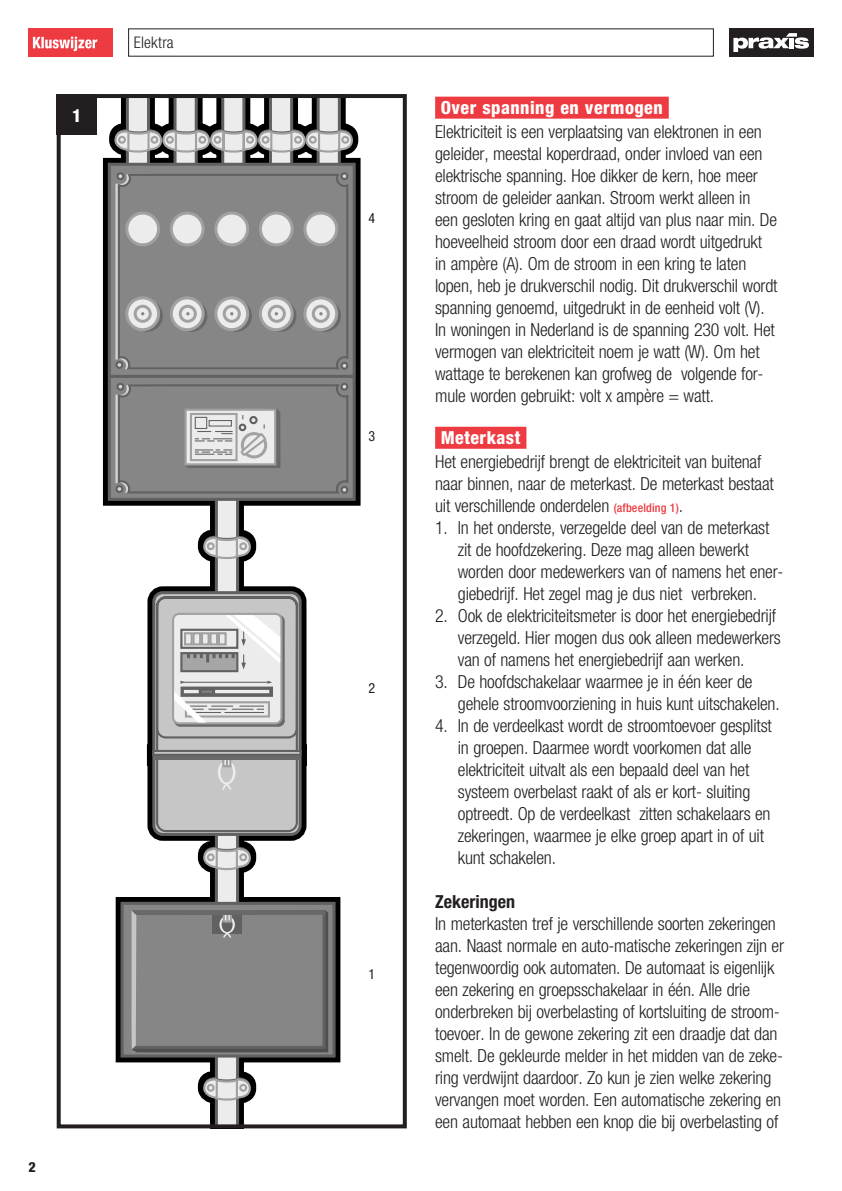
<style>
.page{position:relative;width:842px;height:1191px;background:#fff}
.page>*{position:absolute;margin:0;border:0;box-sizing:border-box;transform-origin:0 0}
.plat{font:300 condensed 18px/22px "Helvetica Neue LT";letter-spacing:-.01em;color:#231f20}
._00-tussenkop-01{font:800 condensed 18px "Helvetica Neue LT";letter-spacing:.025em;color:#fff}
.tussenkop{font:700 condensed 18px "Helvetica Neue LT";color:#231f20}
.Normaal{font:800 condensed 18px "Helvetica Neue LT";color:#fff}
.t1{font:300 condensed 16px "Helvetica Neue LT";letter-spacing:.01em;color:#231f20}
.bijschrift{font:condensed 14px "Helvetica Neue LT";color:#231f20}
.t2{font:800 condensed 14px "Helvetica Neue LT";color:#231f20}
.s1{font-weight:500;font-size:12px;color:#ee3a41}
</style>
<div class="page">
<div style="left:28px;top:28px;width:85px;height:29px;background:#ee3a41"></div>
<svg style="left:33px;top:37px;width:64px;height:14px"></svg>
<div style="left:729px;top:28px;width:85px;height:29px;background:#231f20"></div>
<svg style="left:733px;top:33px;width:76px;height:19px"></svg>
<div style="left:435px;top:97px;width:234px;height:22px;background:#ee3a41"></div>
<div style="left:435px;top:427px;width:91px;height:22px;background:#ee3a41"></div>
<svg style="left:102px;top:99px;width:259px;height:1024px"></svg>
<div style="left:215px;top:464px;width:24px;height:663px;background:#ececec;border:3px solid #616161"></div>
<div style="left:126px;top:95px;width:24px;height:89px;background:#ececec;border:3px solid #616161"></div>
<div style="left:174px;top:95px;width:24px;height:89px;background:#ececec;border:3px solid #616161"></div>
<div style="left:221px;top:95px;width:24px;height:89px;background:#ececec;border:3px solid #616161"></div>
<div style="left:269px;top:95px;width:24px;height:89px;background:#ececec;border:3px solid #616161"></div>
<div style="left:317px;top:95px;width:24px;height:89px;background:#ececec;border:3px solid #616161"></div>
<div style="left:108px;top:163px;width:248px;height:338px;background:#868686;border:3px solid #616161"></div>
<svg style="left:121px;top:902px;width:215px;height:155px;background:#767676"></svg>
<div style="left:152px;top:591px;width:150px;height:245px;border:3px solid #616161;border-radius:9px"></div>
<div style="left:116px;top:172px;width:8px;height:8px;border:2px solid #616161;border-radius:50%"></div>
<div style="left:340px;top:172px;width:8px;height:8px;border:2px solid #616161;border-radius:50%"></div>
<svg style="left:117px;top:173px;width:232px;height:197px"></svg>
<div style="left:127px;top:213px;width:32px;height:32px;background:#ececec;border-radius:50%"></div>
<div style="left:125px;top:211px;width:35px;height:35px;border:3px solid #a1a1a1;border-radius:50%"></div>
<div style="left:171px;top:213px;width:32px;height:32px;background:#ececec;border-radius:50%"></div>
<div style="left:170px;top:211px;width:35px;height:35px;border:3px solid #a1a1a1;border-radius:50%"></div>
<div style="left:216px;top:213px;width:32px;height:32px;background:#ececec;border-radius:50%"></div>
<div style="left:214px;top:211px;width:35px;height:35px;border:3px solid #a1a1a1;border-radius:50%"></div>
<div style="left:260px;top:213px;width:32px;height:32px;background:#ececec;border-radius:50%"></div>
<div style="left:259px;top:211px;width:35px;height:35px;border:3px solid #a1a1a1;border-radius:50%"></div>
<div style="left:305px;top:213px;width:32px;height:32px;background:#ececec;border-radius:50%"></div>
<div style="left:303px;top:211px;width:35px;height:35px;border:3px solid #a1a1a1;border-radius:50%"></div>
<svg style="left:131px;top:300px;width:32px;height:32px"></svg>
<svg style="left:176px;top:300px;width:31px;height:32px"></svg>
<svg style="left:220px;top:300px;width:32px;height:32px"></svg>
<svg style="left:265px;top:300px;width:31px;height:32px"></svg>
<svg style="left:309px;top:300px;width:32px;height:32px"></svg>
<svg style="left:127px;top:298px;width:32px;height:32px"></svg>
<div style="left:125px;top:296px;width:35px;height:35px;border:3px solid #a1a1a1;border-radius:50%"></div>
<svg style="left:171px;top:298px;width:32px;height:32px"></svg>
<div style="left:170px;top:296px;width:35px;height:35px;border:3px solid #a1a1a1;border-radius:50%"></div>
<svg style="left:216px;top:298px;width:32px;height:32px"></svg>
<div style="left:214px;top:296px;width:35px;height:35px;border:3px solid #a1a1a1;border-radius:50%"></div>
<svg style="left:260px;top:298px;width:32px;height:32px"></svg>
<div style="left:259px;top:296px;width:35px;height:35px;border:3px solid #a1a1a1;border-radius:50%"></div>
<svg style="left:305px;top:298px;width:32px;height:32px"></svg>
<div style="left:303px;top:296px;width:35px;height:35px;border:3px solid #a1a1a1;border-radius:50%"></div>
<svg style="left:135px;top:306px;width:15px;height:15px"></svg>
<div style="left:134px;top:305px;width:18px;height:18px;border:3px solid #a1a1a1;border-radius:50%"></div>
<svg style="left:180px;top:306px;width:15px;height:15px"></svg>
<div style="left:179px;top:305px;width:18px;height:18px;border:3px solid #a1a1a1;border-radius:50%"></div>
<svg style="left:224px;top:306px;width:15px;height:15px"></svg>
<div style="left:223px;top:305px;width:18px;height:18px;border:3px solid #a1a1a1;border-radius:50%"></div>
<svg style="left:269px;top:306px;width:15px;height:15px"></svg>
<div style="left:268px;top:305px;width:18px;height:18px;border:3px solid #a1a1a1;border-radius:50%"></div>
<svg style="left:313px;top:306px;width:15px;height:15px"></svg>
<div style="left:312px;top:305px;width:18px;height:18px;border:3px solid #a1a1a1;border-radius:50%"></div>
<hr style="left:109px;top:375px;width:246px;height:3px;background:#616161">
<svg style="left:115px;top:383px;width:234px;height:111px"></svg>
<div style="left:153px;top:753px;width:148px;height:6px;background:#696969"></div>
<svg style="left:152px;top:750px;width:150px;height:6px"></svg>
<svg style="left:202px;top:536px;width:50px;height:24px"></svg>
<svg style="left:202px;top:846px;width:50px;height:25px"></svg>
<svg style="left:202px;top:1077px;width:50px;height:24px"></svg>
<svg style="left:113px;top:129px;width:241px;height:25px"></svg>
<svg style="left:132px;top:910px;width:196px;height:142px;background:#838383"></svg>
<svg style="left:155px;top:595px;width:144px;height:238px;background:#bdbdbd"></svg>
<div style="left:57px;top:94px;width:350px;height:1034px;border:4px solid #231f20"></div>
<div style="left:57px;top:94px;width:40px;height:40px;background:#231f20"></div>
<p class="Normaal" style="left:72px;top:104px;width:11px">1</p>
<p class="t1" style="left:134px;top:33px;width:41px">Elektra</p>
<p class="t2" style="left:28px;top:1158px;width:9px">2</p>
<p class="bijschrift" style="left:369px;top:209px;width:8px">4</p>
<p class="bijschrift" style="left:369px;top:428px;width:8px">3</p>
<p class="bijschrift" style="left:369px;top:680px;width:8px">2</p>
<p class="bijschrift" style="left:369px;top:965px;width:8px">1</p>
<p class="_00-tussenkop-01" style="left:441px;top:96px;width:223px">Over spanning en vermogen</p>
<p class="plat" style="left:435px;top:121px;width:344px">Elektriciteit is een verplaatsing van elektronen in een geleider, meestal koperdraad, onder invloed van een elektrische spanning. Hoe dikker de kern, hoe meer stroom de geleider aankan. Stroom werkt alleen in een gesloten kring en gaat altijd van plus naar min. De hoeveelheid stroom door een draad wordt uitgedrukt in ampère (A). Om de stroom in een kring te laten lopen, heb je drukverschil nodig. Dit drukverschil wordt spanning genoemd, uitgedrukt in de eenheid volt (V).<br>In woningen in Nederland is de spanning 230 volt. Het vermogen van elektriciteit noem je watt (W). Om het wattage te berekenen kan grofweg de volgende for&shy;mule worden gebruikt: volt x ampère = watt.</p>
<p class="_00-tussenkop-01" style="left:441px;top:426px;width:81px">Meterkast</p>
<p class="plat" style="left:435px;top:451px;width:340px">Het energiebedrijf brengt de elektriciteit van buitenaf naar binnen, naar de meterkast. De meterkast bestaat uit verschillende onderdelen <span class="s1">(afbeelding 1)</span>.</p>
<p class="plat" style="left:458px;top:517px;width:327px;text-indent:-23px">1. In het onderste, verzegelde deel van de meterkast zit de hoofdzekering. Deze mag alleen bewerkt worden door medewerkers van of namens het ener&shy;giebedrijf. Het zegel mag je dus niet verbreken.</p>
<p class="plat" style="left:458px;top:605px;width:324px;text-indent:-23px">2. Ook de elektriciteitsmeter is door het energiebedrijf verzegeld. Hier mogen dus ook alleen medewerkers van of namens het energiebedrijf aan werken.</p>
<p class="plat" style="left:458px;top:671px;width:323px;text-indent:-23px">3. De hoofdschakelaar waarmee je in één keer de gehele stroomvoorziening in huis kunt uitschakelen.</p>
<p class="plat" style="left:458px;top:715px;width:315px;text-indent:-23px">4. In de verdeelkast wordt de stroomtoevoer gesplitst in groepen. Daarmee wordt voorkomen dat alle elektriciteit uitvalt als een bepaald deel van het systeem overbelast raakt of als er kort- sluiting optreedt. Op de verdeelkast zitten schakelaars en zekeringen, waarmee je elke groep apart in of uit kunt schakelen.</p>
<p class="tussenkop" style="left:435px;top:891px;width:81px">Zekeringen</p>
<p class="plat" style="left:435px;top:913px;width:350px">In meterkasten tref je verschillende soorten zekeringen aan. Naast normale en auto-matische zekeringen zijn er tegenwoordig ook automaten. De automaat is eigenlijk een zekering en groepsschakelaar in één. Alle drie onderbreken bij overbelasting of kortsluiting de stroom&shy;toevoer. In de gewone zekering zit een draadje dat dan smelt. De gekleurde melder in het midden van de zeke&shy;ring verdwijnt daardoor. Zo kun je zien welke zekering vervangen moet worden. Een automatische zekering en een automaat hebben een knop die bij overbelasting of</p>
</div>
